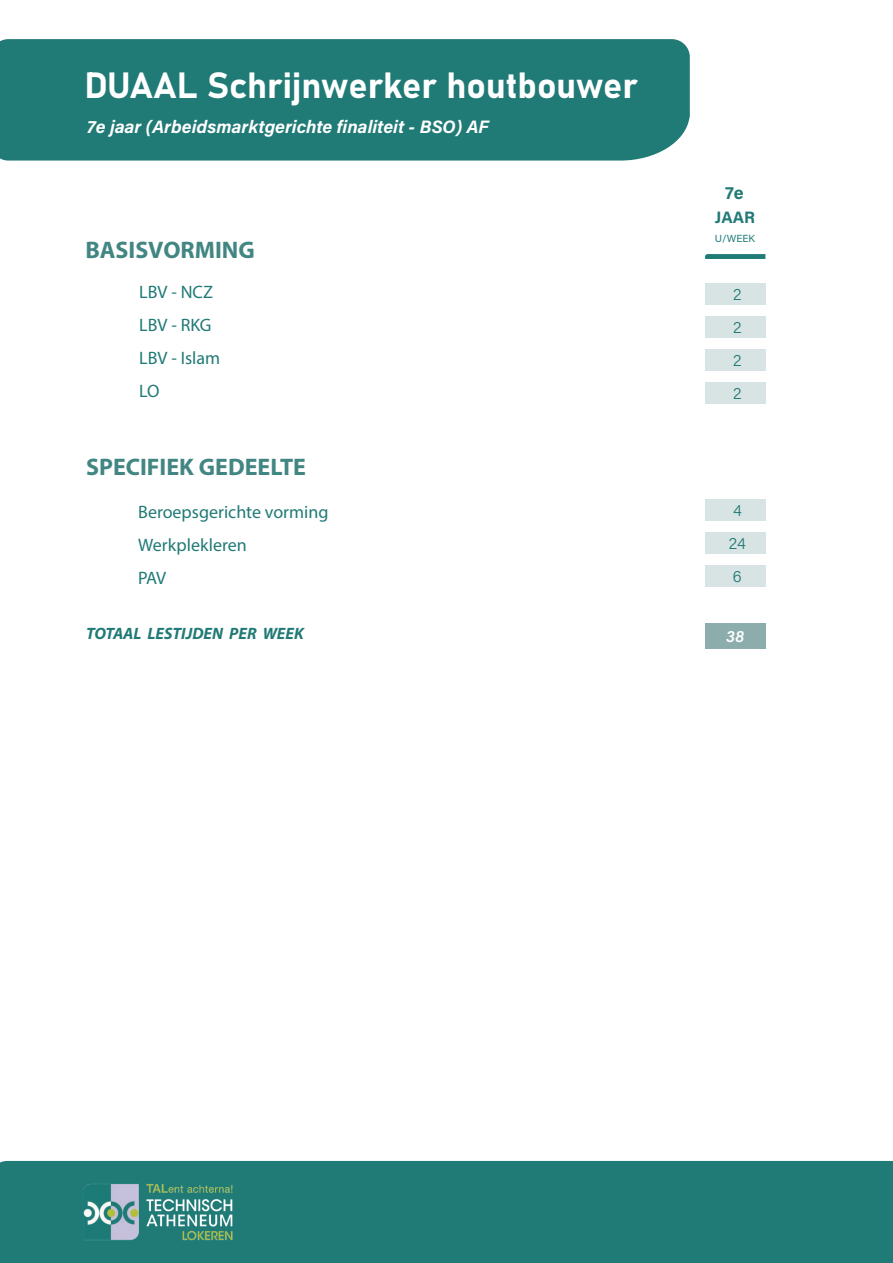
<style>
.page{position:relative;width:893px;height:1263px;background:#fff}
.page>*{position:absolute;margin:0;border:0;box-sizing:border-box;transform-origin:0 0}
.t1{font:36px "Bahnschrift";color:#fff}
.t2{font:700 24px "Myriad Pro";color:#428683}
.t3{font:18px/33px "Myriad Pro";color:#207a76}
.t4{font:18px "Acumin Variable Concept";color:#fff}
.t5{font:17.85px "Acumin Variable Concept";color:#207a76}
.t6{font:italic 700 16.5px "Myriad Pro";color:#207a76}
.t7{font:16.5px/33px "Acumin Variable Concept";letter-spacing:-.01em;color:#207a76;text-align:justify}
.t8{font:16.5px "Acumin Variable Concept";color:#fff}
.t9{font:10.35px "Acumin Variable Concept";color:#207a76}
</style>
<div class="page">
<div style="left:0;top:1161px;width:893px;height:102px;background:#207a76"></div>
<div style="left:0;top:39px;width:690px;height:122px;background:#207a76"></div>
<svg style="left:705px;top:254px;width:60px;height:5px"></svg>
<div style="left:705px;top:283px;width:60px;height:21px;background:#d8e3e3"></div>
<div style="left:705px;top:623px;width:60px;height:26px;background:#8dadad"></div>
<img style="left:77px;top:1178px;width:163px;height:69px">
<div style="left:705px;top:316px;width:60px;height:21px;background:#d8e3e3"></div>
<div style="left:705px;top:349px;width:60px;height:21px;background:#d8e3e3"></div>
<div style="left:705px;top:382px;width:60px;height:21px;background:#d8e3e3"></div>
<div style="left:705px;top:499px;width:60px;height:22px;background:#d8e3e3"></div>
<div style="left:705px;top:532px;width:60px;height:22px;background:#d8e3e3"></div>
<div style="left:705px;top:565px;width:60px;height:22px;background:#d8e3e3"></div>
<h1 class="t1" style="left:84px;top:72px;width:555px">DUAAL Schrijnwerker houtbouwer</h1>
<p class="t4" style="left:87px;top:120px;width:403px">7e jaar (Arbeidsmarktgerichte finaliteit - BSO) AF</p>
<h2 class="t2" style="left:85px;top:236px;width:171px">BASISVORMING</h2>
<p class="t3" style="left:139px;top:277px;width:82px">LBV - NCZ<br>LBV - RKG<br>LBV - Islam<br>LO</p>
<h2 class="t2" style="left:86px;top:452px;width:221px">SPECIFIEK GEDEELTE</h2>
<p class="t3" style="left:138px;top:497px;width:192px">Beroepsgerichte vorming<br>Werkplekleren<br>PAV</p>
<p class="t5" style="left:725px;top:183px;width:20px">7e</p>
<p class="t7" style="left:715px;top:201px;width:42px">JAAR</p>
<p class="t9" style="left:715px;top:232px;width:42px">U/WEEK</p>
<p class="t7" style="left:733px;top:278px;width:10px">2</p>
<p class="t7" style="left:733px;top:311px;width:10px">2<br>2<br>2</p>
<p class="t7" style="left:729px;top:494px;width:19px;text-align:left">4<br>24<br>6</p>
<p class="t6" style="left:86px;top:624px;width:219px">TOTAAL LESTIJDEN PER WEEK</p>
<p class="t8" style="left:726px;top:627px;width:19px">38</p>
</div>
